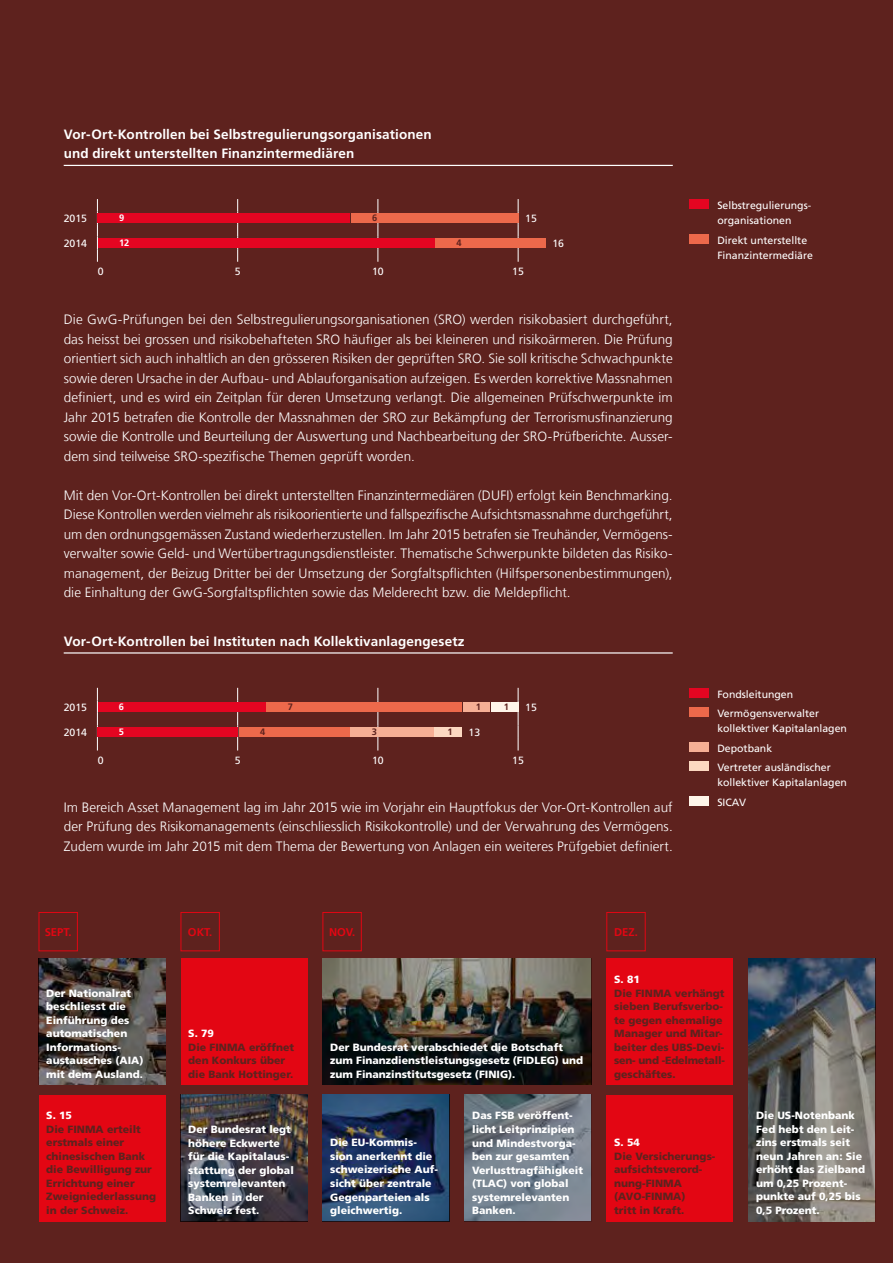
<style>
.page{position:relative;width:893px;height:1263px;background:#5e221e}
.page>*{position:absolute;margin:0;border:0;box-sizing:border-box;transform-origin:0 0}
.t1{font:300 13.5px/19.5px "Frutiger LT Com";letter-spacing:.005em;color:#fff;text-align:justify}
.t2{font:700 13.5px/19.5px "Frutiger LT Com";letter-spacing:.01em;color:#fff}
.t3{font:700 11.25px "Frutiger LT Com";color:#e30613}
.t4{font:900 10.5px/13.5px "Frutiger LT Com";color:#fff}
.t5{font:900 10.5px/13.5px "Frutiger LT Com";color:#5e221e}
.t6{font:10.5px/19.5px "Frutiger LT Com";color:#fff}
.t7{font:700 9.3px "Frutiger LT Com";color:#5e221e}
.t8{font:700 9.3px "Frutiger LT Com";color:#fff}
</style>
<div class="page">
<svg style="left:97px;top:688px;width:1px;height:62px"></svg>
<svg style="left:237px;top:688px;width:1px;height:62px"></svg>
<svg style="left:378px;top:688px;width:1px;height:62px"></svg>
<svg style="left:518px;top:688px;width:1px;height:62px"></svg>
<div style="left:239px;top:727px;width:111px;height:9px;background:#ed694b"></div>
<div style="left:98px;top:702px;width:168px;height:9px;background:#e40521"></div>
<div style="left:98px;top:727px;width:140px;height:9px;background:#e40521"></div>
<div style="left:351px;top:727px;width:83px;height:9px;background:#f6af95"></div>
<div style="left:435px;top:727px;width:27px;height:9px;background:#fcd8c1"></div>
<div style="left:267px;top:702px;width:195px;height:9px;background:#ed694b"></div>
<div style="left:491px;top:702px;width:27px;height:9px;background:#fff5e9"></div>
<div style="left:463px;top:702px;width:27px;height:9px;background:#f6af95"></div>
<svg style="left:97px;top:199px;width:1px;height:63px"></svg>
<svg style="left:237px;top:199px;width:1px;height:63px"></svg>
<svg style="left:378px;top:199px;width:1px;height:63px"></svg>
<svg style="left:518px;top:199px;width:1px;height:63px"></svg>
<div style="left:435px;top:238px;width:111px;height:10px;background:#ed694b"></div>
<div style="left:98px;top:213px;width:252px;height:10px;background:#e40521"></div>
<div style="left:98px;top:238px;width:336px;height:10px;background:#e40521"></div>
<div style="left:351px;top:213px;width:167px;height:10px;background:#ed694b"></div>
<div style="left:181px;top:912px;width:39px;height:39px;border:1px solid #e30613"></div>
<div style="left:323px;top:912px;width:39px;height:39px;border:1px solid #e30613"></div>
<div style="left:606px;top:912px;width:39px;height:39px;border:1px solid #e30613"></div>
<div style="left:39px;top:912px;width:39px;height:39px;border:1px solid #e30613"></div>
<img style="left:748px;top:958px;width:127px;height:263px">
<img style="left:323px;top:1094px;width:126px;height:127px">
<img style="left:465px;top:1094px;width:126px;height:127px">
<img style="left:323px;top:958px;width:268px;height:127px">
<img style="left:39px;top:958px;width:126px;height:127px">
<img style="left:181px;top:1094px;width:126px;height:127px">
<div style="left:181px;top:958px;width:126px;height:127px;background:#e30613"></div>
<div style="left:606px;top:958px;width:127px;height:127px;background:#e30613"></div>
<div style="left:606px;top:1095px;width:127px;height:126px;background:#e30613"></div>
<div style="left:39px;top:1095px;width:126px;height:126px;background:#e30613"></div>
<hr style="left:64px;top:165px;width:609px;height:1px;background:#fff">
<hr style="left:64px;top:652px;width:609px;height:1px;background:#fff">
<div style="left:690px;top:688px;width:19px;height:10px;background:#e40521"></div>
<div style="left:690px;top:707px;width:19px;height:10px;background:#ed694b"></div>
<div style="left:690px;top:742px;width:19px;height:10px;background:#f6af95"></div>
<div style="left:690px;top:761px;width:19px;height:10px;background:#fcd8c1"></div>
<div style="left:690px;top:796px;width:19px;height:10px;background:#fff5e9"></div>
<div style="left:690px;top:199px;width:19px;height:10px;background:#e40521"></div>
<div style="left:690px;top:234px;width:19px;height:10px;background:#ed694b"></div>
<p class="t2" style="left:64px;top:125px;width:369px">Vor-Ort-Kontrollen bei Selbstregulierungsorganisationen und direkt unterstellten Finanzintermediären</p>
<p class="t6" style="left:64px;top:208px;width:25px">2015</p>
<p class="t6" style="left:64px;top:234px;width:25px">2014</p>
<p class="t8" style="left:119px;top:213px;width:7px">9</p>
<p class="t8" style="left:119px;top:238px;width:12px">12</p>
<p class="t7" style="left:372px;top:213px;width:7px">6</p>
<p class="t6" style="left:525px;top:209px;width:13px">15</p>
<p class="t7" style="left:456px;top:238px;width:7px">4</p>
<p class="t6" style="left:552px;top:233px;width:13px">16</p>
<p class="t6" style="left:98px;top:262px;width:7px">0</p>
<p class="t6" style="left:235px;top:262px;width:7px">5</p>
<p class="t6" style="left:372px;top:262px;width:13px">10</p>
<p class="t6" style="left:512px;top:262px;width:13px">15</p>
<p class="t1" style="left:64px;top:310px;width:610px">Die GwG-Prüfungen bei den Selbstregulierungsorganisationen (SRO) werden risikobasiert durchgeführt, das heisst bei grossen und risikobehafteten SRO häufiger als bei kleineren und risikoärmeren. Die Prüfung orientiert sich auch inhaltlich an den grösseren Risiken der geprüften SRO. Sie soll kritische Schwachpunkte sowie deren Ursache in der Aufbau- und Ablauforganisation aufzeigen. Es werden korrektive Massnahmen definiert, und es wird ein Zeitplan für deren Umsetzung verlangt. Die allgemeinen Prüfschwerpunkte im Jahr 2015 betrafen die Kontrolle der Massnahmen der SRO zur Bekämpfung der Terrorismusfinanzierung sowie die Kontrolle und Beurteilung der Auswertung und Nachbearbeitung der SRO-Prüfberichte. Ausser&shy;dem sind teilweise SRO-spezifische Themen geprüft worden.</p>
<p class="t1" style="left:64px;top:485px;width:610px">Mit den Vor-Ort-Kontrollen bei direkt unterstellten Finanzintermediären (DUFI) erfolgt kein Benchmarking.<br>Diese Kontrollen werden vielmehr als risikoorientierte und fallspezifische Aufsichtsmassnahme durchgeführt, um den ordnungsgemässen Zustand wiederherzustellen. Im Jahr 2015 betrafen sie Treuhänder, Vermögens&shy;verwalter sowie Geld- und Wertübertragungsdienstleister. Thematische Schwerpunkte bildeten das Risiko&shy;management, der Beizug Dritter bei der Umsetzung der Sorgfaltspflichten (Hilfspersonenbestimmungen), die Einhaltung der GwG-Sorgfaltspflichten sowie das Melderecht bzw. die Meldepflicht.</p>
<p class="t2" style="left:64px;top:632px;width:402px">Vor-Ort-Kontrollen bei Instituten nach Kollektivanlagengesetz</p>
<p class="t6" style="left:64px;top:697px;width:25px">2015</p>
<p class="t6" style="left:64px;top:722px;width:25px">2014</p>
<p class="t7" style="left:288px;top:701px;width:7px">7</p>
<p class="t7" style="left:476px;top:701px;width:7px">1</p>
<p class="t7" style="left:504px;top:701px;width:7px">1</p>
<p class="t6" style="left:525px;top:697px;width:13px">15</p>
<p class="t8" style="left:119px;top:701px;width:7px">6</p>
<p class="t8" style="left:119px;top:726px;width:7px">5</p>
<p class="t7" style="left:372px;top:726px;width:7px">3</p>
<p class="t7" style="left:447px;top:726px;width:7px">1</p>
<p class="t7" style="left:260px;top:726px;width:7px">4</p>
<p class="t6" style="left:469px;top:722px;width:13px">13</p>
<p class="t6" style="left:98px;top:751px;width:7px">0</p>
<p class="t6" style="left:235px;top:751px;width:7px">5</p>
<p class="t6" style="left:372px;top:751px;width:13px">10</p>
<p class="t6" style="left:512px;top:751px;width:13px">15</p>
<p class="t1" style="left:64px;top:797px;width:610px">Im Bereich Asset Management lag im Jahr 2015 wie im Vorjahr ein Hauptfokus der Vor-Ort-Kontrollen auf der Prüfung des Risikomanagements (einschliesslich Risikokontrolle) und der Verwahrung des Vermögens.<br>Zudem wurde im Jahr 2015 mit dem Thema der Bewertung von Anlagen ein weiteres Prüfgebiet definiert.</p>
<p class="t3" style="left:45px;top:925px;width:28px">SEPT.</p>
<p class="t3" style="left:188px;top:925px;width:26px">OKT.</p>
<p class="t3" style="left:329px;top:925px;width:28px">NOV.</p>
<p class="t3" style="left:614px;top:925px;width:25px">DEZ.</p>
<p class="t6" style="left:717px;top:198px;width:95px;line-height:15px">Selbstregulierungs&shy;organisationen</p>
<p class="t6" style="left:717px;top:233px;width:97px;line-height:15px">Direkt unterstellte<br>Finanzintermediäre</p>
<p class="t6" style="left:717px;top:684px;width:103px">Fondsleitungen<br>Vermögensverwalter</p>
<p class="t6" style="left:717px;top:719px;width:131px">kollektiver Kapitalanlagen<br>Depotbank<br>Vertreter ausländischer</p>
<p class="t6" style="left:717px;top:773px;width:131px">kollektiver Kapitalanlagen<br>SICAV</p>
<p class="t4" style="left:46px;top:986px;width:99px">Der Nationalrat beschliesst die<br>Einführung des automatischen<br>Informations&shy;austausches (AIA) mit dem Ausland.</p>
<p class="t4" style="left:46px;top:1109px;width:27px">S. 15</p>
<p class="t5" style="left:46px;top:1122px;width:111px">Die FINMA erteilt erstmals einer chinesischen Bank die Bewilligung zur<br>Errichtung einer<br>Zweigniederlassung in der Schweiz.</p>
<p class="t4" style="left:188px;top:1027px;width:27px">S. 79</p>
<p class="t5" style="left:188px;top:1040px;width:107px">Die FINMA eröffnet den Konkurs über die Bank Hottinger.</p>
<p class="t4" style="left:188px;top:1122px;width:107px">Der Bundesrat legt höhere Eckwerte für die Kapitalaus&shy;stattung der global systemrelevanten<br>Banken in der<br>Schweiz fest.</p>
<p class="t4" style="left:330px;top:1040px;width:255px">Der Bundesrat verabschiedet die Botschaft zum Finanzdienstleistungsgesetz (FIDLEG) und zum Finanzinstitutsgesetz (FINIG).</p>
<p class="t4" style="left:330px;top:1136px;width:109px">Die EU-Kommis‑ sion anerkennt die schweizerische Auf&shy;sicht über zentrale<br>Gegenparteien als gleichwertig.</p>
<p class="t4" style="left:472px;top:1109px;width:112px">Das FSB veröffent&shy;licht Leitprinzipien und Mindestvorga&shy;ben zur gesamten<br>Verlusttragfähigkeit (TLAC) von global systemrelevanten<br>Banken.</p>
<p class="t4" style="left:614px;top:973px;width:27px">S. 81</p>
<p class="t5" style="left:614px;top:986px;width:112px">Die FINMA verhängt sieben Berufsverbo&shy;te gegen ehemalige<br>Manager und Mitar&shy;beiter des UBS-Devi&shy;sen- und -Edelmetall&shy;geschäftes.</p>
<p class="t4" style="left:614px;top:1136px;width:27px">S. 54</p>
<p class="t5" style="left:614px;top:1149px;width:103px">Die Versicherungs&shy;aufsichtsverord&shy;nung-FINMA (AVO-FINMA)<br>tritt in Kraft.</p>
<p class="t4" style="left:756px;top:1109px;width:111px">Die US-Notenbank<br>Fed hebt den Leit&shy;zins erstmals seit neun Jahren an: Sie erhöht das Zielband um 0,25 Prozent&shy;punkte auf 0,25 bis<br>0,5 Prozent.</p>
</div>
